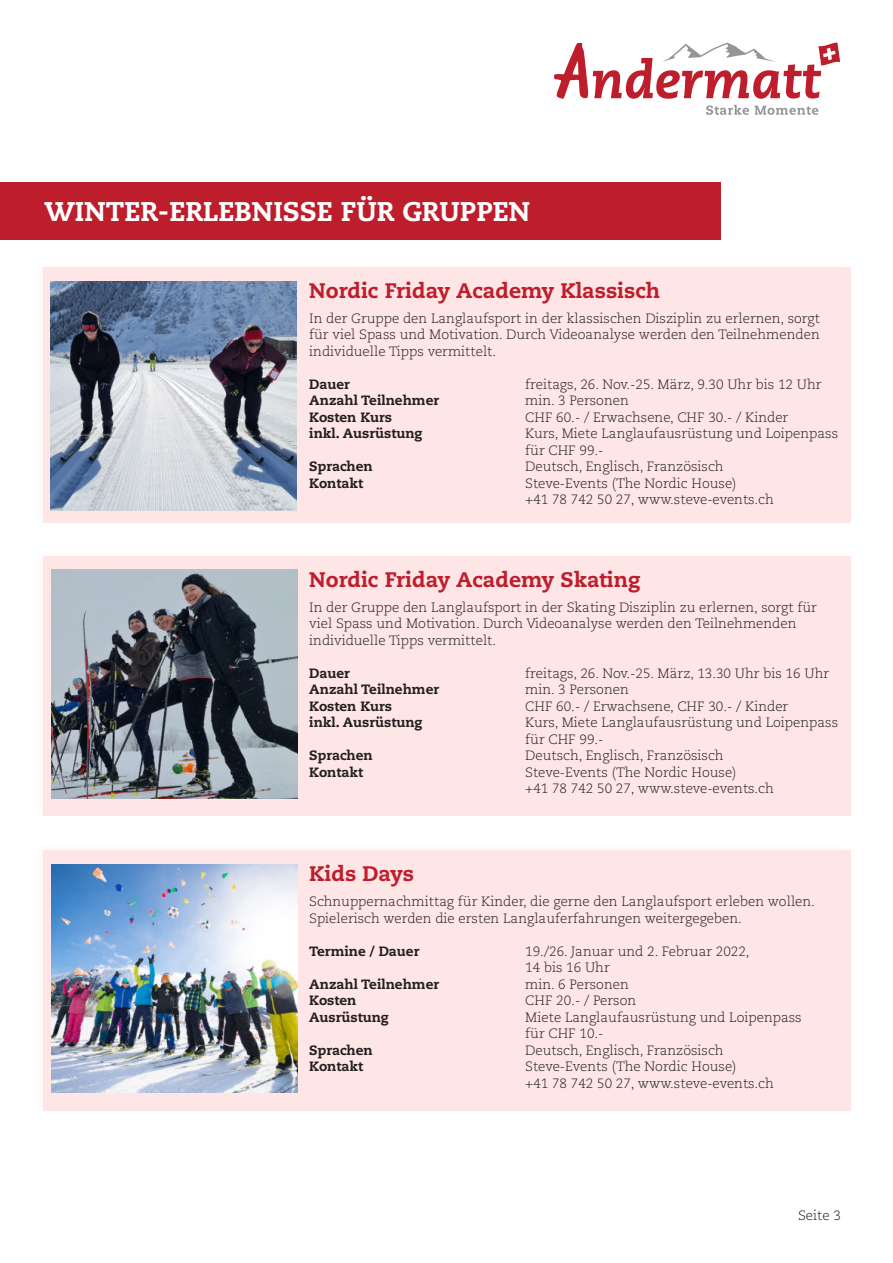
<style>
.page{position:relative;width:893px;height:1263px;background:#fff}
.page>*{position:absolute;margin:0;border:0;box-sizing:border-box;transform-origin:0 0}
.t1{font:800 27px "Caecilia LT Std";color:#fff}
.t2{font:800 21px "Caecilia LT Std";color:#be1d2c}
.t3{font:300 13.5px/16.5px "Caecilia LT Std";color:#231f20}
.t4{font:800 13.5px "Caecilia LT Std";color:#231f20}
</style>
<div class="page">
<svg style="left:818px;top:43px;width:22px;height:23px"></svg>
<svg style="left:706px;top:105px;width:112px;height:10px"></svg>
<svg style="left:554px;top:43px;width:281px;height:56px"></svg>
<div style="left:43px;top:267px;width:807px;height:256px;background:#ffe6e6"></div>
<div style="left:43px;top:556px;width:807px;height:260px;background:#ffe6e6"></div>
<div style="left:43px;top:850px;width:807px;height:260px;background:#ffe6e6"></div>
<img style="left:51px;top:282px;width:246px;height:228px">
<img style="left:52px;top:570px;width:246px;height:228px">
<img style="left:52px;top:864px;width:246px;height:229px">
<div style="left:0;top:182px;width:720px;height:57px;background:#be1d2c"></div>
<h1 class="t1" style="left:44px;top:196px;width:487px">WINTER-ERLEBNISSE FÜR GRUPPEN</h1>
<h2 class="t2" style="left:309px;top:278px;width:352px">Nordic Friday Academy Klassisch</h2>
<p class="t3" style="left:309px;top:311px;width:512px;text-align:justify">In der Gruppe den Langlaufsport in der klassischen Disziplin zu erlernen, sorgt für viel Spass und Motivation. Durch Videoanalyse werden den Teilnehmenden individuelle Tipps vermittelt.</p>
<p class="t4" style="left:309px;top:376px;width:42px">Dauer</p>
<p class="t3" style="left:525px;top:377px;width:298px">freitags, 26. Nov.-25. März, 9.30 Uhr bis 12 Uhr</p>
<p class="t4" style="left:309px;top:393px;width:131px">Anzahl Teilnehmer</p>
<p class="t3" style="left:525px;top:394px;width:105px">min. 3 Personen</p>
<p class="t4" style="left:309px;top:409px;width:84px">Kosten Kurs</p>
<p class="t3" style="left:525px;top:410px;width:265px">CHF 60.- / Erwachsene, CHF 30.- / Kinder</p>
<p class="t4" style="left:309px;top:426px;width:115px">inkl. Ausrüstung</p>
<p class="t3" style="left:525px;top:427px;width:314px">Kurs, Miete Langlaufausrüstung und Loipenpass für CHF 99.-</p>
<p class="t4" style="left:309px;top:459px;width:65px">Sprachen</p>
<p class="t3" style="left:525px;top:460px;width:200px">Deutsch, Englisch, Französisch</p>
<p class="t4" style="left:309px;top:475px;width:55px">Kontakt</p>
<p class="t3" style="left:525px;top:476px;width:250px">Steve-Events (The Nordic House)<br>+41 78 742 50 27, www.steve-events.ch</p>
<h2 class="t2" style="left:309px;top:567px;width:333px">Nordic Friday Academy Skating</h2>
<p class="t3" style="left:309px;top:600px;width:509px">In der Gruppe den Langlaufsport in der Skating Disziplin zu erlernen, sorgt für viel Spass und Motivation. Durch Videoanalyse werden den Teilnehmenden individuelle Tipps vermittelt.</p>
<p class="t4" style="left:309px;top:665px;width:42px">Dauer</p>
<p class="t3" style="left:525px;top:666px;width:305px">freitags, 26. Nov.-25. März, 13.30 Uhr bis 16 Uhr</p>
<p class="t4" style="left:309px;top:682px;width:131px">Anzahl Teilnehmer</p>
<p class="t3" style="left:525px;top:682px;width:105px">min. 3 Personen</p>
<p class="t4" style="left:309px;top:698px;width:84px">Kosten Kurs</p>
<p class="t3" style="left:525px;top:699px;width:265px">CHF 60.- / Erwachsene, CHF 30.- / Kinder</p>
<p class="t4" style="left:309px;top:715px;width:115px">inkl. Ausrüstung</p>
<p class="t3" style="left:525px;top:715px;width:314px">Kurs, Miete Langlaufausrüstung und Loipenpass für CHF 99.-</p>
<p class="t4" style="left:309px;top:748px;width:65px">Sprachen</p>
<p class="t3" style="left:525px;top:748px;width:200px">Deutsch, Englisch, Französisch</p>
<p class="t4" style="left:309px;top:764px;width:55px">Kontakt</p>
<p class="t3" style="left:525px;top:765px;width:250px">Steve-Events (The Nordic House)<br>+41 78 742 50 27, www.steve-events.ch</p>
<h2 class="t2" style="left:309px;top:862px;width:106px">Kids Days</h2>
<p class="t3" style="left:309px;top:894px;width:507px">Schnuppernachmittag für Kinder, die gerne den Langlaufsport erleben wollen.<br>Spielerisch werden die ersten Langlauferfahrungen weitergegeben.</p>
<p class="t4" style="left:309px;top:943px;width:112px">Termine / Dauer</p>
<p class="t3" style="left:525px;top:944px;width:226px">19./26. Januar und 2. Februar 2022,<br>14 bis 16 Uhr</p>
<p class="t4" style="left:309px;top:976px;width:131px">Anzahl Teilnehmer</p>
<p class="t3" style="left:525px;top:977px;width:105px">min. 6 Personen</p>
<p class="t4" style="left:309px;top:993px;width:49px">Kosten</p>
<p class="t3" style="left:525px;top:993px;width:113px">CHF 20.- / Person</p>
<p class="t4" style="left:309px;top:1009px;width:81px">Ausrüstung</p>
<p class="t3" style="left:525px;top:1010px;width:278px">Miete Langlaufausrüstung und Loipenpass für CHF 10.-</p>
<p class="t4" style="left:309px;top:1042px;width:65px">Sprachen</p>
<p class="t3" style="left:525px;top:1043px;width:200px">Deutsch, Englisch, Französisch</p>
<p class="t4" style="left:309px;top:1059px;width:55px">Kontakt</p>
<p class="t3" style="left:525px;top:1059px;width:250px">Steve-Events (The Nordic House)<br>+41 78 742 50 27, www.steve-events.ch</p>
<p class="t3" style="left:798px;top:1208px;width:44px">Seite 3</p>
</div>
